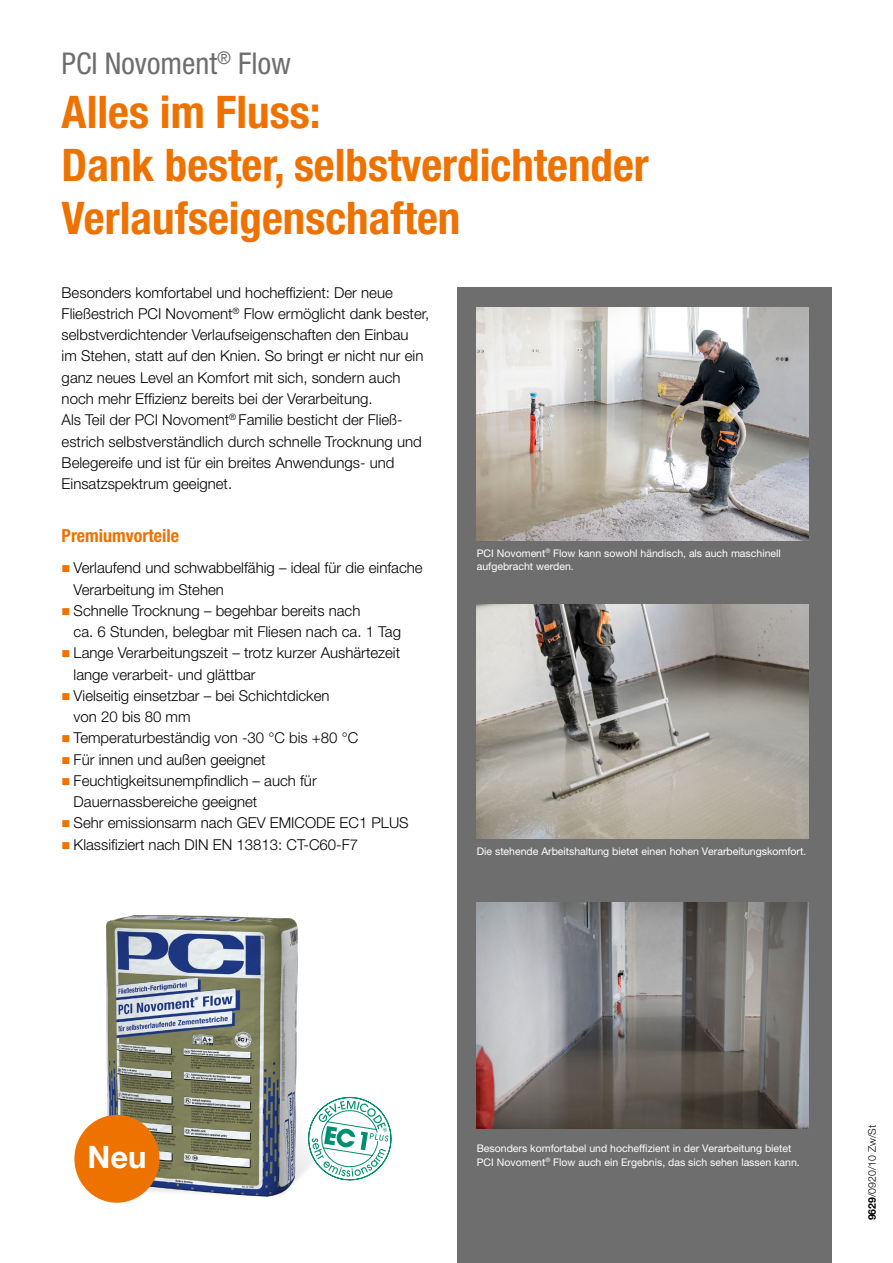
<style>
.page{position:relative;width:893px;height:1263px;background:#fff}
.page>*{position:absolute;margin:0;border:0;box-sizing:border-box;transform-origin:0 0}
.t1{font:700 condensed 45px/53.1px "Helvetica Neue LT Pro";color:#ee7200}
.t2{font:700 30.9px "Helvetica Neue LT Std";color:#fff}
.t3{font:condensed 30px "Helvetica Neue LT Pro";color:#6e6e6e}
.t4{font:700 condensed 18px "Helvetica Neue LT Pro";color:#ee7200}
.t5{font:300 15px/21.3px "Helvetica Neue LT Pro";color:#000}
.t6{font:10.5px/13.5px "Helvetica Neue LT Pro";color:#fff}
.t7{font:300 10.5px "Helvetica Neue LT Pro";color:#000}
.s1{font-family:"Helvetica Neue LT Std";font-weight:700}
</style>
<div class="page">
<div style="left:457px;top:288px;width:374px;height:975px;background:#6e6e6e"></div>
<img style="left:477px;top:307px;width:331px;height:234px">
<img style="left:477px;top:605px;width:331px;height:233px">
<img style="left:477px;top:902px;width:331px;height:227px">
<img style="left:106px;top:915px;width:249px;height:287px">
<div style="left:74px;top:1115px;width:85px;height:88px;background:#ee7200;border-radius:50%"></div>
<svg style="left:308px;top:1097px;width:83px;height:83px"></svg>
<h3 class="t3" style="left:62px;top:46px;width:231px">PCI Novoment<sup>®</sup> Flow</h3>
<h1 class="t1" style="left:62px;top:85px;width:589px">Alles im Fluss:<br>Dank bester, selbstverdichtender<br>Verlaufseigenschaften</h1>
<p class="t5" style="left:62px;top:281px;width:369px">Besonders komfortabel und hocheffizient: Der neue Fließestrich PCI Novoment<sup>®</sup> Flow ermöglicht dank bester, selbstverdichtender Verlaufseigenschaften den Einbau<br>im Stehen, statt auf den Knien. So bringt er nicht nur ein ganz neues Level an Komfort mit sich, sondern auch noch mehr Effizienz bereits bei der Verarbeitung.<br>Als Teil der PCI Novoment<sup>®</sup> Familie besticht der Fließ&shy;estrich selbstverständlich durch schnelle Trocknung und Belegereife und ist für ein breites Anwendungs- und Einsatzspektrum geeignet.</p>
<p class="t4" style="left:62px;top:525px;width:119px">Premiumvorteile</p>
<p class="t5" style="left:74px;top:557px;width:350px">Verlaufend und schwabbelfähig – ideal für die einfache Verarbeitung im Stehen<br>Schnelle Trocknung – begehbar bereits nach<br>ca. 6 Stunden, belegbar mit Fliesen nach ca. 1 Tag Lange Verarbeitungszeit – trotz kurzer Aushärtezeit lange verarbeit- und glättbar<br>Vielseitig einsetzbar – bei Schichtdicken<br>von 20 bis 80 mm<br>Temperaturbeständig von -30 °C bis +80 °C<br>Für innen und außen geeignet Feuchtigkeitsunempfindlich – auch für Dauernassbereiche geeignet<br>Sehr emissionsarm nach GEV EMICODE EC1 PLUS Klassifiziert nach DIN EN 13813: CT-C60-F7</p>
<p class="t6" style="left:477px;top:546px;width:305px">PCI Novoment<sup>®</sup> Flow kann sowohl händisch, als auch maschinell aufgebracht werden.</p>
<p class="t6" style="left:477px;top:844px;width:331px">Die stehende Arbeitshaltung bietet einen hohen Verarbeitungskomfort.</p>
<h2 class="t2" style="left:87px;top:1138px;width:61px">Neu</h2>
<p class="t6" style="left:477px;top:1141px;width:325px">Besonders komfortabel und hocheffizient in der Verarbeitung bietet<br>PCI Novoment<sup>®</sup> Flow auch ein Ergebnis, das sich sehen lassen kann.</p>
<p class="t7" style="left:866px;top:1220px;width:97px;rotate:-90deg"><span class="s1">9629</span>/0920/10 Zw/St</p>
</div>
